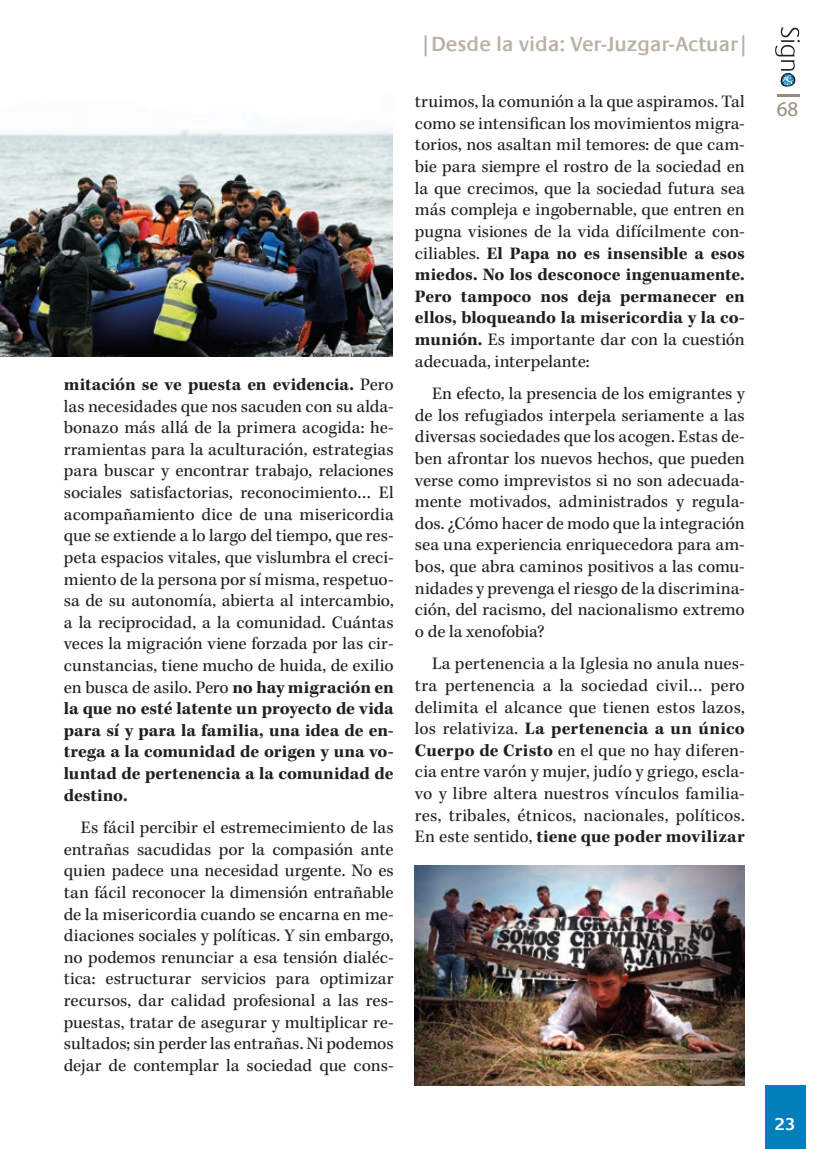
<style>
.page{position:relative;width:830px;height:1149px;background:#fff}
.page>*{position:absolute;margin:0;border:0;box-sizing:border-box;transform-origin:0 0}
.t1{font:600 21px "Praxis LT";color:#bab1a6}
.t2{font:21px "Myriad Pro";color:#998b7d}
.txt{font:18px/21.6px "Kepler Std";color:#231f20;text-align:justify}
.t3{font:600 18px "Praxis LT";color:#fff}
.s1{font-weight:700}
</style>
<div class="page">
<svg style="left:775px;top:27px;width:24px;height:60px"></svg>
<div style="left:764px;top:1084px;width:41px;height:64px;background:#037fbb"></div>
<svg style="left:777px;top:94px;width:22px;height:3px"></svg>
<img style="left:0;top:129px;width:392px;height:227px">
<img style="left:415px;top:865px;width:329px;height:219px">
<p class="txt" style="left:64px;top:374px;width:331px"><span class="s1">mitación se ve puesta en evidencia.</span> Pero las necesidades que nos sacuden con su alda&shy;bonazo más allá de la primera acogida: he&shy;rramientas para la aculturación, estrategias para buscar y encontrar trabajo, relaciones sociales satisfactorias, reconocimiento… El acompañamiento dice de una misericordia que se extiende a lo largo del tiempo, que res&shy;peta espacios vitales, que vislumbra el creci&shy;miento de la persona por sí misma, respetuo&shy;sa de su autonomía, abierta al intercambio, a la reciprocidad, a la comunidad. Cuántas veces la migración viene forzada por las cir&shy;cunstancias, tiene mucho de huida, de exilio en busca de asilo. Pero <span class="s1">no hay migración en la que no esté latente un proyecto de vida para sí y para la familia, una idea de en&shy;trega a la comunidad de origen y una vo&shy;luntad de pertenencia a la comunidad de destino.</span></p>
<p class="txt" style="left:64px;top:817px;width:331px;text-indent:17px">Es fácil percibir el estremecimiento de las entrañas sacudidas por la compasión ante quien padece una necesidad urgente. No es tan fácil reconocer la dimensión entrañable de la misericordia cuando se encarna en me&shy;diaciones sociales y políticas. Y sin embargo, no podemos renunciar a esa tensión dialéc&shy;tica: estructurar servicios para optimizar recursos, dar calidad profesional a las res&shy;puestas, tratar de asegurar y multiplicar re&shy;sultados; sin perder las entrañas. Ni podemos dejar de contemplar la sociedad que cons-</p>
<p class="t1" style="left:420px;top:32px;width:329px">|Desde la vida: Ver-Juzgar-Actuar|</p>
<p class="txt" style="left:415px;top:91px;width:331px">truimos, la comunión a la que aspiramos. Tal como se intensifican los movimientos migra&shy;torios, nos asaltan mil temores: de que cam&shy;bie para siempre el rostro de la sociedad en la que crecimos, que la sociedad futura sea más compleja e ingobernable, que entren en pugna visiones de la vida difícilmente con&shy;ciliables. <span class="s1">El Papa no es insensible a esos miedos. No los desconoce ingenuamente.<br>Pero tampoco nos deja permanecer en ellos, bloqueando la misericordia y la co&shy;munión.</span> Es importante dar con la cuestión adecuada, interpelante:</p>
<p class="txt" style="left:415px;top:383px;width:331px;text-indent:17px">En efecto, la presencia de los emigrantes y de los refugiados interpela seriamente a las diversas sociedades que los acogen. Estas de&shy;ben afrontar los nuevos hechos, que pueden verse como imprevistos si no son adecuada&shy;mente motivados, administrados y regula&shy;dos. ¿Cómo hacer de modo que la integración sea una experiencia enriquecedora para am&shy;bos, que abra caminos positivos a las comu&shy;nidades y prevenga el riesgo de la discrimina&shy;ción, del racismo, del nacionalismo extremo o de la xenofobia?</p>
<p class="txt" style="left:415px;top:653px;width:331px;text-indent:17px">La pertenencia a la Iglesia no anula nues&shy;tra pertenencia a la sociedad civil… pero delimita el alcance que tienen estos lazos, los relativiza. <span class="s1">La pertenencia a un único Cuerpo de Cristo</span> en el que no hay diferen&shy;cia entre varón y mujer, judío y griego, escla&shy;vo y libre altera nuestros vínculos familia&shy;res, tribales, étnicos, nacionales, políticos.<br>En este sentido, <span class="s1">tiene que poder movilizar</span></p>
<p class="t2" style="left:776px;top:98px;width:23px">68</p>
<p class="t3" style="left:774px;top:1113px;width:22px">23</p>
</div>
